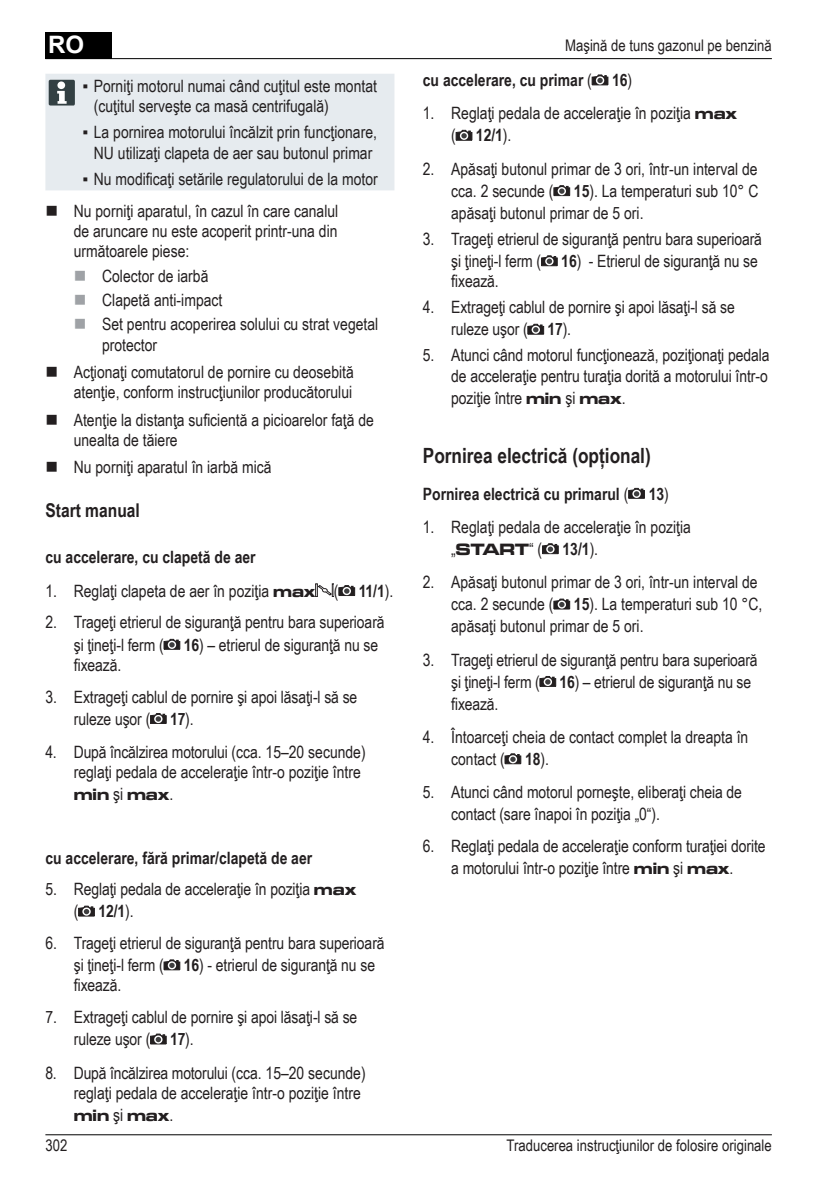
<style>
.page{position:relative;width:840px;height:1191px;background:#fff}
.page>*{position:absolute;margin:0;border:0;box-sizing:border-box;transform-origin:0 0}
.t1{font:700 24px "Arial";color:#fff}
.Überschrift_1_RO{font:700 21px "Arial Narrow";color:#231f20}
.Überschrift_2{font:700 19px "Arial Narrow";color:#231f20}
.t2{font:17px/22px "Arial Narrow";color:#231f20}
.Fließtext_bold{font:700 17px "Arial Narrow";color:#231f20}
.Überschrift_3{font:700 17px "Arial Narrow";color:#231f20}
.t3{font:700 expanded 17px "Microgramma LT";color:#231f20}
.t4{font:16px "Arial Narrow";color:#231f20}
.s1{font-family:"Microgramma LT";font-weight:700;font-stretch:expanded}
.s2{font-weight:700}
.s3{font-family:"Arial Narrow";font-weight:400;font-stretch:normal}
.s4{font-weight:400}
</style>
<div class="page">
<div style="left:45px;top:32px;width:67px;height:27px;background:#000"></div>
<hr style="left:45px;top:1134px;width:726px;height:1px;background:#000">
<hr style="left:45px;top:58px;width:726px;height:1px;background:#000">
<svg style="left:315px;top:584px;width:40px;height:13px"></svg>
<svg style="left:164px;top:639px;width:16px;height:10px"></svg>
<svg style="left:150px;top:713px;width:16px;height:11px"></svg>
<svg style="left:78px;top:905px;width:17px;height:11px"></svg>
<svg style="left:164px;top:959px;width:16px;height:11px"></svg>
<svg style="left:150px;top:1033px;width:16px;height:11px"></svg>
<div style="left:45px;top:74px;width:349px;height:116px;background:#e6ebef"></div>
<div style="left:49px;top:80px;width:26px;height:25px;background:#334043;border-radius:2px"></div>
<svg style="left:57px;top:91px;width:10px;height:13px"></svg>
<div style="left:57px;top:81px;width:8px;height:8px;background:#fff;border-radius:50%"></div>
<svg style="left:591px;top:75px;width:17px;height:10px"></svg>
<svg style="left:455px;top:130px;width:17px;height:11px"></svg>
<svg style="left:553px;top:185px;width:16px;height:11px"></svg>
<svg style="left:541px;top:255px;width:16px;height:11px"></svg>
<svg style="left:527px;top:324px;width:16px;height:11px"></svg>
<svg style="left:628px;top:488px;width:16px;height:11px"></svg>
<svg style="left:542px;top:543px;width:16px;height:11px"></svg>
<svg style="left:553px;top:598px;width:16px;height:11px"></svg>
<svg style="left:539px;top:676px;width:16px;height:11px"></svg>
<svg style="left:504px;top:753px;width:17px;height:11px"></svg>
<h1 class="t1" style="left:48px;top:29px;width:38px">RO</h1>
<p class="t2" style="left:94px;top:75px;width:284px;line-height:20.4px;text-indent:-11px">▪ Porniţi motorul numai când cuţitul este montat (cuţitul serveşte ca masă centrifugală)</p>
<p class="t2" style="left:82px;top:121px;width:296px;line-height:20.4px;text-align:center">▪ La pornirea motorului încălzit prin funcţionare,<br>NU utilizaţi clapeta de aer sau butonul primar</p>
<p class="t2" style="left:82px;top:167px;width:296px">▪ Nu modificaţi setările regulatorului de la motor</p>
<p class="t2" style="left:74px;top:200px;width:266px;line-height:20.4px;text-align:justify">Nu porniţi aparatul, în cazul în care canalul de aruncare nu este acoperit printr-una din următoarele piese:</p>
<p class="t2" style="left:102px;top:264px;width:108px">Colector de iarbă</p>
<p class="t2" style="left:102px;top:288px;width:122px">Clapetă anti-impact</p>
<p class="t2" style="left:102px;top:314px;width:277px;line-height:20.4px">Set pentru acoperirea solului cu strat vegetal protector</p>
<p class="t2" style="left:74px;top:361px;width:281px;line-height:20.4px">Acţionaţi comutatorul de pornire cu deosebită atenţie, conform instrucţiunilor producătorului</p>
<p class="t2" style="left:74px;top:409px;width:301px;line-height:20.4px">Atenţie la distanţa suficientă a picioarelor faţă de unealta de tăiere</p>
<p class="t2" style="left:74px;top:456px;width:199px">Nu porniţi aparatul în iarbă mică</p>
<p class="Überschrift_2" style="left:45px;top:496px;width:96px">Start manual</p>
<p class="Fließtext_bold" style="left:45px;top:544px;width:212px">cu accelerare, cu clapetă de aer</p>
<p class="t2" style="left:45px;top:579px;width:349px">1. Reglaţi clapeta de aer în poziţia <span class="s1">max</span> ( <span class="s2">11/1</span>).</p>
<p class="t2" style="left:74px;top:611px;width:312px;text-indent:-28px">2. Trageţi etrierul de siguranţă pentru bara superioară şi ţineţi-l ferm ( <span class="s2">16</span>) – etrierul de siguranţă nu se</p>
<p class="t2" style="left:74px;top:653px;width:49px">fixează.</p>
<p class="t2" style="left:74px;top:685px;width:285px;text-indent:-28px">3. Extrageţi cablul de pornire şi apoi lăsaţi-l să se ruleze uşor ( <span class="s2">17</span>).</p>
<p class="t2" style="left:45px;top:741px;width:321px;line-height:20.4px;text-align:right">4. După încălzirea motorului (cca. 15–20 secunde) reglaţi pedala de acceleraţie într-o poziţie între</p>
<p class="t3" style="left:74px;top:783px;width:101px">min <span class="s3">şi</span> max<span class="s3">.</span></p>
<p class="Fließtext_bold" style="left:45px;top:844px;width:268px">cu accelerare, fără primar/clapetă de aer</p>
<p class="t2" style="left:74px;top:877px;width:284px;text-indent:-28px">5. Reglaţi pedala de acceleraţie în poziţia <span class="s1">max </span>( <span class="s2">12/1</span>).</p>
<p class="t2" style="left:74px;top:931px;width:312px;text-indent:-28px">6. Trageţi etrierul de siguranţă pentru bara superioară şi ţineţi-l ferm ( <span class="s2">16</span>) - etrierul de siguranţă nu se</p>
<p class="t2" style="left:74px;top:973px;width:49px">fixează.</p>
<p class="t2" style="left:74px;top:1005px;width:285px;text-indent:-28px">7. Extrageţi cablul de pornire şi apoi lăsaţi-l să se ruleze uşor ( <span class="s2">17</span>).</p>
<p class="t2" style="left:45px;top:1061px;width:321px;line-height:20.4px;text-align:right">8. După încălzirea motorului (cca. 15–20 secunde) reglaţi pedala de acceleraţie într-o poziţie între</p>
<p class="t3" style="left:74px;top:1103px;width:101px">min <span class="s3">şi</span> max<span class="s3">.</span></p>
<p class="t4" style="left:565px;top:34px;width:208px">Maşină de tuns gazonul pe benzină</p>
<p class="Fließtext_bold" style="left:422px;top:67px;width:210px">cu accelerare, cu primar <span class="s4">(</span> 16<span class="s4">)</span></p>
<p class="t2" style="left:451px;top:102px;width:287px;text-indent:-28px">1. Reglaţi pedala de acceleraţie în poziţia <span class="s1">max </span>( <span class="s2">12/1</span>).</p>
<p class="t2" style="left:451px;top:157px;width:308px;text-align:justify;text-indent:-28px">2. Apăsaţi butonul primar de 3 ori, într-un interval de cca. 2 secunde ( <span class="s2">15</span>). La temperaturi sub 10° C apăsaţi butonul primar de 5 ori.</p>
<p class="t2" style="left:422px;top:227px;width:340px;text-align:right">3. Trageţi etrierul de siguranţă pentru bara superioară şi ţineţi-l ferm ( <span class="s2">16</span>) - Etrierul de siguranţă nu se</p>
<p class="t2" style="left:451px;top:270px;width:49px">fixează.</p>
<p class="t2" style="left:451px;top:296px;width:285px;text-indent:-28px">4. Extrageţi cablul de pornire şi apoi lăsaţi-l să se ruleze uşor ( <span class="s2">17</span>).</p>
<p class="t2" style="left:422px;top:345px;width:348px;line-height:20.4px;text-align:right">5. Atunci când motorul funcţionează, poziţionaţi pedala de acceleraţie pentru turaţia dorită a motorului într-o</p>
<p class="t2" style="left:451px;top:386px;width:176px">poziţie între <span class="s1">min</span> şi <span class="s1">max</span>.</p>
<p class="Überschrift_1_RO" style="left:422px;top:440px;width:229px">Pornirea electrică (opţional)</p>
<p class="Überschrift_3" style="left:422px;top:480px;width:247px">Pornirea electrică cu primarul <span class="s4">(</span> 13<span class="s4">)</span></p>
<p class="t2" style="left:451px;top:515px;width:241px;text-indent:-28px">1. Reglaţi pedala de acceleraţie în poziţia „<span class="s1">START</span>“ ( <span class="s2">13/1</span>).</p>
<p class="t2" style="left:451px;top:570px;width:312px;text-indent:-28px">2. Apăsaţi butonul primar de 3 ori, într-un interval de cca. 2 secunde ( <span class="s2">15</span>). La temperaturi sub 10 °C, apăsaţi butonul primar de 5 ori.</p>
<p class="t2" style="left:451px;top:648px;width:308px;text-indent:-28px">3. Trageţi etrierul de siguranţă pentru bara superioară şi ţineţi-l ferm ( <span class="s2">16</span>) – etrierul de siguranţă nu se fixează.</p>
<p class="t2" style="left:451px;top:725px;width:298px;text-indent:-28px">4. Întoarceţi cheia de contact complet la dreapta în contact ( <span class="s2">18</span>).</p>
<p class="t2" style="left:451px;top:780px;width:292px;text-indent:-28px">5. Atunci când motorul porneşte, eliberaţi cheia de contact (sare înapoi în poziţia „0“).</p>
<p class="t2" style="left:422px;top:834px;width:344px;text-align:center">6. Reglaţi pedala de acceleraţie conform turaţiei dorite a motorului într-o poziţie între <span class="s1">min</span> şi <span class="s1">max</span>.</p>
<p class="t4" style="left:45px;top:1133px;width:23px">302</p>
<p class="t4" style="left:506px;top:1133px;width:266px">Traducerea instrucţiunilor de folosire originale</p>
</div>
